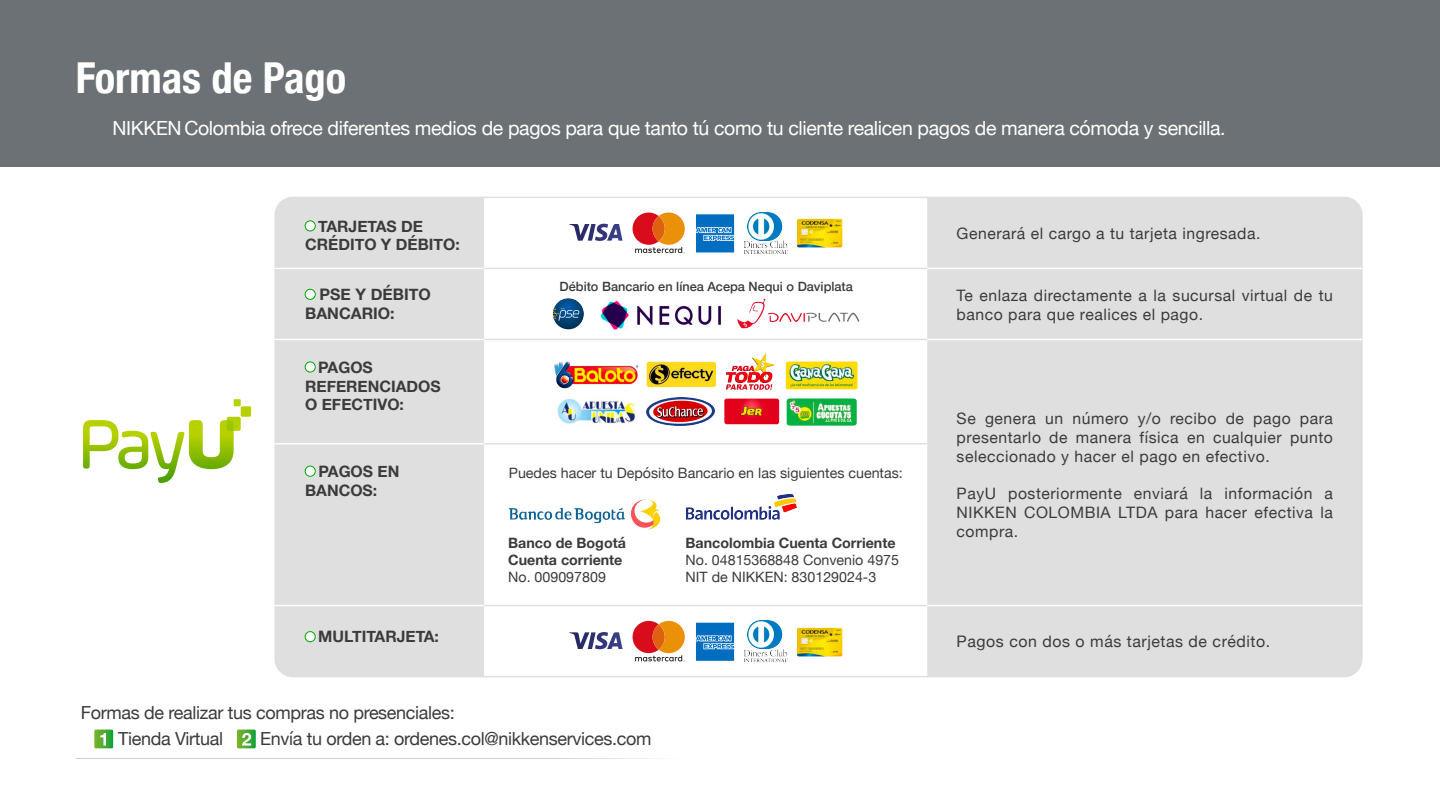
<style>
.page{position:relative;width:1440px;height:810px;background:#fff}
.page>*{position:absolute;margin:0;border:0;box-sizing:border-box;transform-origin:0 0}
.t1{font:700 condensed 42.67px "Helvetica Neue";color:#fff}
.t2{font:19.5px "Helvetica Neue";letter-spacing:-.02em;color:#fff}
.t3{font:18px/26.2px "Helvetica Neue";letter-spacing:-.02em;color:#3b3b3a}
.t4{font:15.9px "Helvetica Neue";letter-spacing:.035em;color:#3b3b3a}
.t5{font:700 15.9px/19.1px "Helvetica Neue";color:#3b3b3a}
.t6{font:15.75px/18.9px "Helvetica Neue";letter-spacing:.035em;color:#3b3b3a;text-align:justify}
.t7{font:700 15.75px/18.9px "Helvetica Neue";color:#3b3b3a}
.t8{font:14.25px/17.1px "Helvetica Neue";color:#3b3b3a}
.t9{font:700 14.25px/17.1px "Helvetica Neue";color:#3b3b3a}
.t10{font:500 12.75px "Helvetica Neue";color:#3b3b3a}
</style>
<div class="page">
<div style="left:0;top:0;width:1440px;height:166px;background:#6b7175"></div>
<div style="left:927px;top:197px;width:434px;height:480px;background:#dfdfdf"></div>
<div style="left:276px;top:197px;width:207px;height:480px;background:#dfdfdf"></div>
<hr style="left:484px;top:268px;width:443px;height:1px;background:#dfdfdf">
<hr style="left:484px;top:339px;width:443px;height:1px;background:#dfdfdf">
<hr style="left:484px;top:443px;width:443px;height:1px;background:#dfdfdf">
<hr style="left:484px;top:605px;width:443px;height:1px;background:#dfdfdf">
<hr style="left:483px;top:197px;width:1px;height:479px;background:#dfdfdf">
<hr style="left:274px;top:268px;width:210px;height:1px;background:#fff">
<hr style="left:274px;top:339px;width:210px;height:1px;background:#fff">
<hr style="left:274px;top:443px;width:210px;height:1px;background:#fff">
<hr style="left:274px;top:605px;width:210px;height:1px;background:#fff">
<hr style="left:927px;top:268px;width:435px;height:1px;background:#fff">
<hr style="left:927px;top:339px;width:435px;height:1px;background:#fff">
<hr style="left:927px;top:605px;width:435px;height:1px;background:#fff">
<div style="left:305px;top:221px;width:10px;height:10px;background:#fff;border-radius:50%"></div>
<div style="left:305px;top:220px;width:11px;height:11px;border:1px solid #00a600;border-radius:50%"></div>
<div style="left:305px;top:466px;width:10px;height:10px;background:#fff;border-radius:50%"></div>
<div style="left:305px;top:466px;width:11px;height:11px;border:1px solid #00a600;border-radius:50%"></div>
<div style="left:305px;top:632px;width:10px;height:10px;background:#fff;border-radius:50%"></div>
<div style="left:305px;top:631px;width:11px;height:11px;border:1px solid #00a600;border-radius:50%"></div>
<div style="left:305px;top:289px;width:10px;height:10px;background:#fff;border-radius:50%"></div>
<div style="left:305px;top:289px;width:11px;height:11px;border:1px solid #00a600;border-radius:50%"></div>
<svg style="left:633px;top:213px;width:52px;height:40px"></svg>
<svg style="left:696px;top:214px;width:38px;height:38px"></svg>
<svg style="left:569px;top:224px;width:54px;height:17px"></svg>
<img style="left:744px;top:240px;width:44px;height:14px">
<img style="left:748px;top:212px;width:35px;height:28px">
<img style="left:797px;top:219px;width:45px;height:29px">
<svg style="left:633px;top:621px;width:52px;height:41px"></svg>
<svg style="left:696px;top:623px;width:38px;height:38px"></svg>
<svg style="left:569px;top:632px;width:54px;height:17px"></svg>
<img style="left:744px;top:648px;width:44px;height:14px">
<img style="left:748px;top:621px;width:35px;height:27px">
<img style="left:797px;top:627px;width:45px;height:29px">
<img style="left:553px;top:298px;width:31px;height:31px;border-radius:16px">
<img style="left:602px;top:300px;width:118px;height:30px">
<img style="left:737px;top:298px;width:123px;height:31px">
<img style="left:554px;top:361px;width:85px;height:28px">
<img style="left:647px;top:362px;width:69px;height:25px">
<img style="left:725px;top:352px;width:50px;height:38px">
<img style="left:786px;top:362px;width:72px;height:27px">
<img style="left:646px;top:398px;width:69px;height:27px">
<img style="left:557px;top:399px;width:80px;height:26px">
<img style="left:787px;top:398px;width:70px;height:28px">
<div style="left:724px;top:399px;width:55px;height:25px;background:#e3001b;border-radius:2px"></div>
<img style="left:739px;top:399px;width:25px;height:25px;border-radius:12px">
<img style="left:508px;top:499px;width:153px;height:30px">
<img style="left:687px;top:494px;width:109px;height:26px">
<svg style="left:83px;top:399px;width:168px;height:84px"></svg>
<div style="left:305px;top:362px;width:10px;height:10px;background:#fff;border-radius:50%"></div>
<div style="left:305px;top:362px;width:11px;height:10px;border:1px solid #00a600;border-radius:50%"></div>
<svg style="left:94px;top:730px;width:19px;height:18px"></svg>
<svg style="left:237px;top:730px;width:19px;height:18px"></svg>
<svg style="left:76px;top:758px;width:581px;height:1px"></svg>
<h1 class="t1" style="left:76px;top:42px;width:272px">Formas de Pago</h1>
<p class="t2" style="left:112px;top:114px;width:1115px">NIKKEN Colombia ofrece diferentes medios de pagos para que tanto tú como tu cliente realicen pagos de manera cómoda y sencilla.</p>
<p class="t7" style="left:305px;top:217px;width:156px;text-indent:13px">TARJETAS DE<br>CRÉDITO Y DÉBITO:</p>
<p class="t5" style="left:305px;top:285px;width:127px;text-indent:14px">PSE Y DÉBITO<br>BANCARIO:</p>
<p class="t10" style="left:560px;top:276px;width:295px">Débito Bancario en línea Acepa Nequi o Daviplata</p>
<p class="t7" style="left:305px;top:358px;width:137px;text-indent:13px">PAGOS<br>REFERENCIADOS<br>O EFECTIVO:</p>
<p class="t7" style="left:305px;top:462px;width:96px;text-indent:13px">PAGOS EN<br>BANCOS:</p>
<p class="t7" style="left:318px;top:628px;width:122px">MULTITARJETA:</p>
<p class="t8" style="left:509px;top:465px;width:396px">Puedes hacer tu Depósito Bancario en las siguientes cuentas:</p>
<p class="t9" style="left:508px;top:534px;width:119px">Banco de Bogotá<br>Cuenta corriente</p>
<p class="t8" style="left:508px;top:569px;width:99px">No. 009097809</p>
<p class="t9" style="left:686px;top:534px;width:212px">Bancolombia Cuenta Corriente</p>
<p class="t8" style="left:686px;top:552px;width:215px">No. 04815368848 Convenio 4975<br>NIT de NIKKEN: 830129024-3</p>
<p class="t3" style="left:118px;top:700px;width:338px;text-indent:-37px">Formas de realizar tus compras no presenciales:<br>Tienda Virtual</p>
<p class="t3" style="left:260px;top:726px;width:393px">Envía tu orden a: ordenes.col@nikkenservices.com</p>
<p class="t6" style="left:957px;top:225px;width:305px">Generará el cargo a tu tarjeta ingresada.</p>
<p class="t6" style="left:957px;top:287px;width:378px">Te enlaza directamente a la sucursal virtual de tu banco para que realices el pago.</p>
<p class="t6" style="left:957px;top:410px;width:378px">Se genera un número y/o recibo de pago para presentarlo de manera física en cualquier punto seleccionado y hacer el pago en efectivo.</p>
<p class="t6" style="left:957px;top:485px;width:378px">PayU posteriormente enviará la información a NIKKEN COLOMBIA LTDA para hacer efectiva la compra.</p>
<p class="t4" style="left:957px;top:630px;width:315px">Pagos con dos o más tarjetas de crédito.</p>
</div>
